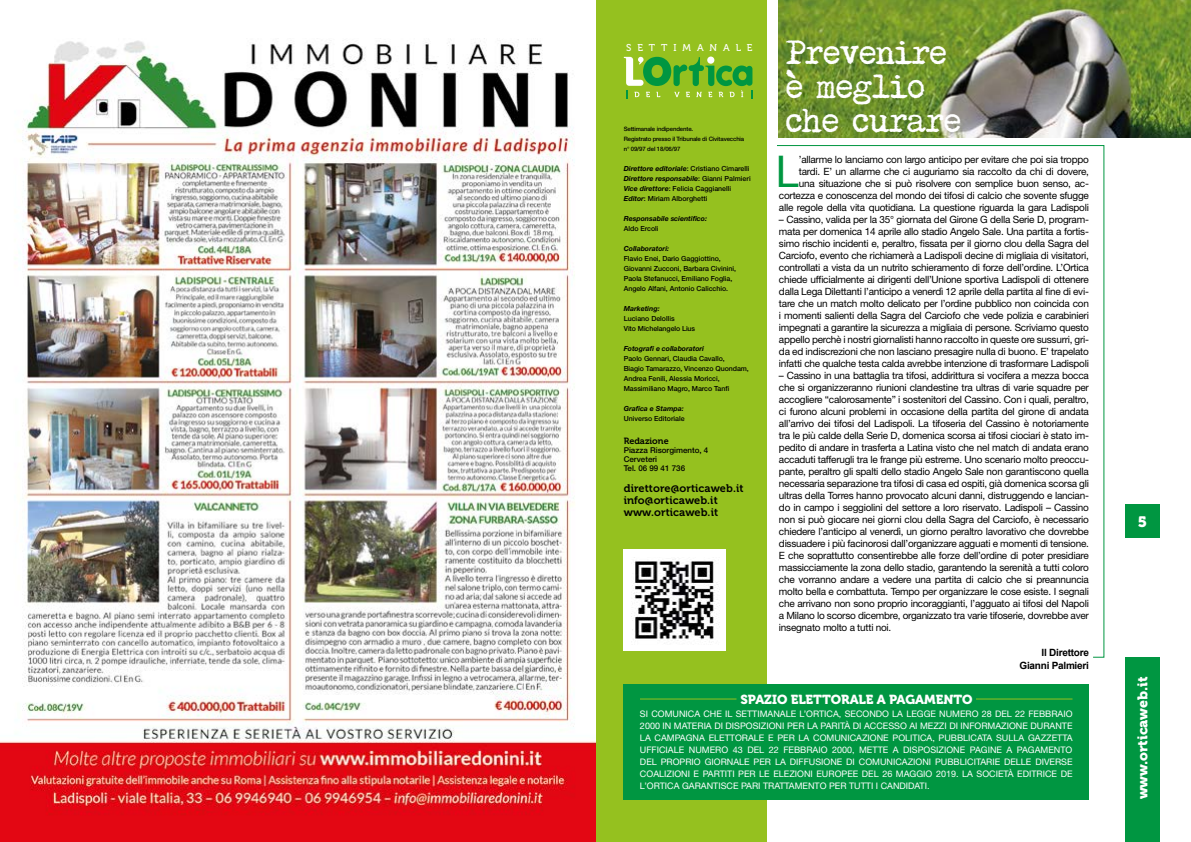
<style>
.page{position:relative;width:1191px;height:842px;background:#fff}
.page>*{position:absolute;margin:0;border:0;box-sizing:border-box;transform-origin:0 0}
.t1{font:43.5px "Arial";color:#009641}
.t2{font:34px/34px "HOLLYWOOD STARFIRE";letter-spacing:-.075em;color:#fff}
.t3{font:15px "Museo 900";color:#fff}
.t4{font:14px "Museo 900";color:#fff}
.t5{font:13px "Museo 900";color:#fff}
.t6{font:11px/12px "Museo 700";letter-spacing:.01em;color:#000}
.t7{font:10px/12px "Helvetica Neue LT Std";letter-spacing:-.025em;color:#000;text-align:justify}
.t8{font:700 10px/13px "Arial";letter-spacing:-.025em;color:#000;text-align:right}
.t9{font:9.9px "Museo 500";letter-spacing:.6em;color:#fff}
.t10{font:9px/12px "Helvetica Neue LT Std";color:#fff;text-align:justify}
.t11{font:9px "Museo 700";color:#000}
.t12{font:500 8px/9px "Helvetica Neue LT Std";color:#000}
.t13{font:500 7px/10px "Helvetica Neue LT Std";letter-spacing:-.005em;color:#000}
.t14{font:italic 700 7px "Helvetica Neue LT Std";color:#000}
.t15{font:500 6px/10px "Helvetica Neue LT Std";letter-spacing:-.02em;color:#000}
.s1{font-weight:700;font-style:italic}
</style>
<div class="page">
<img style="left:778px;top:0;width:413px;height:137px">
<div style="left:595px;top:0;width:172px;height:842px;background:#95c11f"></div>
<img style="left:623px;top:549px;width:102px;height:102px">
<div style="left:1125px;top:505px;width:34px;height:33px;background:#009641"></div>
<div style="left:1125px;top:658px;width:34px;height:184px;background:#009641"></div>
<svg style="left:624px;top:57px;width:128px;height:41px"></svg>
<svg style="left:777px;top:145px;width:328px;height:513px"></svg>
<img style="left:0;top:38px;width:595px;height:804px">
<div style="left:623px;top:684px;width:465px;height:115px;background:#009641"></div>
<hr style="left:640px;top:698px;width:96px;height:1px;background:#95c11f">
<hr style="left:976px;top:698px;width:96px;height:1px;background:#95c11f">
<p class="t9" style="left:626px;top:42px;width:128px">SETTIMANALE</p>
<p class="t15" style="left:623px;top:124px;width:122px">Settimanale indipendente.<br>Registrato presso il Tribunale di Civitavecchia n° 09/97 del 18/06/97</p>
<p class="t13" style="left:623px;top:164px;width:128px"><span class="s1">Direttore editoriale</span>: Cristiano Cimarelli <span class="s1">Direttore responsabile</span>: Gianni Palmieri <span class="s1">Vice direttore</span>: Felicia Caggianelli <span class="s1">Editor</span>: Miriam Alborghetti</p>
<p class="t14" style="left:623px;top:214px;width:85px">Responsabile scientifico:</p>
<p class="t13" style="left:623px;top:224px;width:36px">Aldo Ercoli</p>
<p class="t14" style="left:623px;top:244px;width:47px">Collaboratori:</p>
<p class="t13" style="left:623px;top:254px;width:114px">Flavio Enei, Dario Gaggiottino, Giovanni Zucconi, Barbara Civinini, Paola Stefanucci, Emiliano Foglia, Angelo Alfani, Antonio Calicchio.</p>
<p class="t14" style="left:623px;top:304px;width:37px">Marketing:</p>
<p class="t13" style="left:623px;top:314px;width:73px">Luciano Delollis<br>Vito Michelangelo Lius</p>
<p class="t14" style="left:623px;top:344px;width:82px">Fotografi e collaboratori</p>
<p class="t13" style="left:623px;top:354px;width:127px">Paolo Gennari, Claudia Cavallo,<br>Biagio Tamarazzo, Vincenzo Quondam, Andrea Fenili, Alessia Moricci, Massimiliano Magro, Marco Tanfi</p>
<p class="t14" style="left:623px;top:404px;width:61px">Grafica e Stampa:</p>
<p class="t13" style="left:623px;top:414px;width:62px">Universo Editoriale</p>
<p class="t11" style="left:623px;top:436px;width:46px">Redazione</p>
<p class="t12" style="left:623px;top:446px;width:86px">Piazza Risorgimento, 4<br>Cerveteri<br>Tel. 06 99 41 736</p>
<p class="t6" style="left:623px;top:482px;width:121px">direttore@orticaweb.it info@orticaweb.it www.orticaweb.it</p>
<h2 class="t2" style="left:786px;top:35px;width:179px">Prevenire è meglio che curare</h2>
<h1 class="t1" style="left:776px;top:143px;width:26px">L</h1>
<p class="t7" style="left:779px;top:153px;width:311px;text-align:right">’allarme lo lanciamo con largo anticipo per evitare che poi sia troppo tardi. E’ un allarme che ci auguriamo sia raccolto da chi di dovere,<br>una situazione che si può risolvere con semplice buon senso, ac&shy;cortezza e conoscenza del mondo dei tifosi di calcio che sovente sfugge alle regole della vita quotidiana. La questione riguarda la gara Ladispoli</p>
<p class="t7" style="left:779px;top:213px;width:311px">– Cassino, valida per la 35° giornata del Girone G della Serie D, program&shy;mata per domenica 14 aprile allo stadio Angelo Sale. Una partita a fortis&shy;simo rischio incidenti e, peraltro, fissata per il giorno clou della Sagra del Carciofo, evento che richiamerà a Ladispoli decine di migliaia di visitatori, controllati a vista da un nutrito schieramento di forze dell’ordine. L’Ortica chiede ufficialmente ai dirigenti dell’Unione sportiva Ladispoli di ottenere dalla Lega Dilettanti l’anticipo a venerdì 12 aprile della partita al fine di evi&shy;tare che un match molto delicato per l’ordine pubblico non coincida con i momenti salienti della Sagra del Carciofo che vede polizia e carabinieri impegnati a garantire la sicurezza a migliaia di persone. Scriviamo questo appello perchè i nostri giornalisti hanno raccolto in queste ore sussurri, gri&shy;da ed indiscrezioni che non lasciano presagire nulla di buono. E’ trapelato infatti che qualche testa calda avrebbe intenzione di trasformare Ladispoli</p>
<p class="t7" style="left:779px;top:369px;width:311px">– Cassino in una battaglia tra tifosi, addirittura si vocifera a mezza bocca che si organizzeranno riunioni clandestine tra ultras di varie squadre per accogliere “calorosamente” i sostenitori del Cassino. Con i quali, peraltro, ci furono alcuni problemi in occasione della partita del girone di andata all’arrivo dei tifosi del Ladispoli. La tifoseria del Cassino è notoriamente tra le più calde della Serie D, domenica scorsa ai tifosi ciociari è stato im&shy;pedito di andare in trasferta a Latina visto che nel match di andata erano accaduti tafferugli tra le frange più estreme. Uno scenario molto preoccu&shy;pante, peraltro gli spalti dello stadio Angelo Sale non garantiscono quella necessaria separazione tra tifosi di casa ed ospiti, già domenica scorsa gli ultras della Torres hanno provocato alcuni danni, distruggendo e lancian&shy;do in campo i seggiolini del settore a loro riservato. Ladispoli – Cassino non si può giocare nei giorni clou della Sagra del Carciofo, è necessario chiedere l’anticipo al venerdì, un giorno peraltro lavorativo che dovrebbe dissuadere i più facinorosi dall’organizzare agguati e momenti di tensione.<br>E che soprattutto consentirebbe alle forze dell’ordine di poter presidiare massicciamente la zona dello stadio, garantendo la serenità a tutti coloro che vorranno andare a vedere una partita di calcio che si preannuncia molto bella e combattuta. Tempo per organizzare le cose esiste. I segnali che arrivano non sono proprio incoraggianti, l’agguato ai tifosi del Napoli a Milano lo scorso dicembre, organizzato tra varie tifoserie, dovrebbe aver insegnato molto a tutti noi.</p>
<p class="t8" style="left:1019px;top:646px;width:71px">Il Direttore<br>Gianni Palmieri</p>
<h3 class="t5" style="left:740px;top:692px;width:233px">SPAZIO ELETTORALE A PAGAMENTO</h3>
<p class="t10" style="left:640px;top:708px;width:434px">SI COMUNICA CHE IL SETTIMANALE L’ORTICA, SECONDO LA LEGGE NUMERO 28 DEL 22 FEBBRAIO 2000 IN MATERIA DI DISPOSIZIONI PER LA PARITÀ DI ACCESSO AI MEZZI DI INFORMAZIONE DURANTE LA CAMPAGNA ELETTORALE E PER LA COMUNICAZIONE POLITICA, PUBBLICATA SULLA GAZZETTA UFFICIALE NUMERO 43 DEL 22 FEBBRAIO 2000, METTE A DISPOSIZIONE PAGINE A PAGAMENTO DEL PROPRIO GIORNALE PER LA DIFFUSIONE DI COMUNICAZIONI PUBBLICITARIE DELLE DIVERSE COALIZIONI E PARTITI PER LE ELEZIONI EUROPEE DEL 26 MAGGIO 2019. LA SOCIETÀ EDITRICE DE L’ORTICA GARANTISCE PARI TRATTAMENTO PER TUTTI I CANDIDATI.</p>
<h3 class="t3" style="left:1137px;top:513px;width:11px">5</h3>
<h3 class="t4" style="left:1134px;top:799px;width:124px;rotate:-90deg">www.orticaweb.it</h3>
</div>
